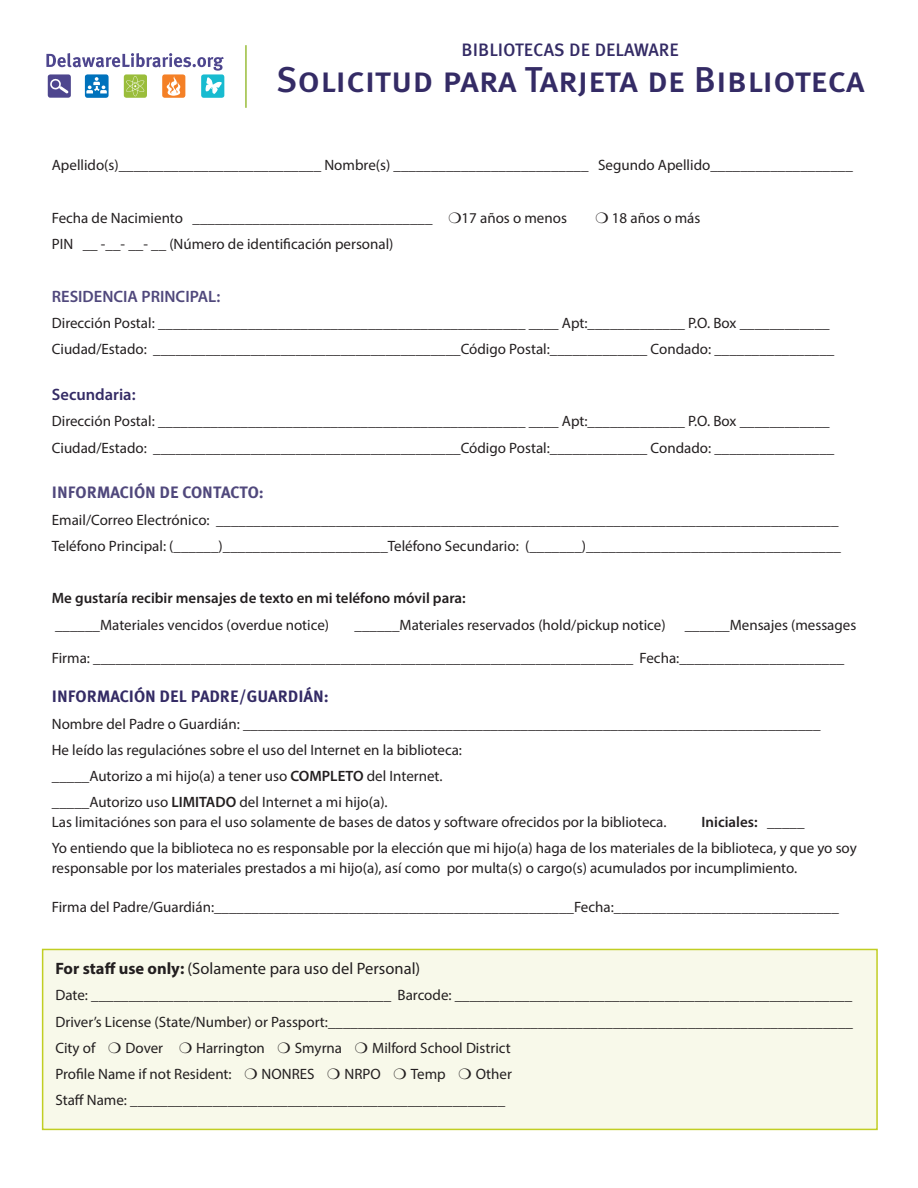
<style>
.page{position:relative;width:918px;height:1188px;background:#fff}
.page>*{position:absolute;margin:0;border:0;box-sizing:border-box;transform-origin:0 0}
.t1{font:36px "Meta Medium Caps";color:#342b65}
.t2{font:18px "Meta Medium Caps";color:#342b65}
.t3{font:16.5px "Myriad Pro";color:#231f20}
.t4{font:16.5px "Meta Plus Bold Caps";color:#342b65}
.t5{font:16.5px "Meta Plus Bold Caps";color:#50487c}
.t6{font:600 16.5px "Myriad Pro";color:#50487c}
.t7{font:600 16.5px "Myriad Pro";color:#342b65}
.t8{font:15px/19.5px "Myriad Pro";color:#231f20}
.t9{font:600 15px "Myriad Pro";color:#231f20}
.s1{font-weight:600}
.s2{font-weight:400}
.s3{font-weight:700}
</style>
<div class="page">
<div style="left:42px;top:949px;width:836px;height:181px;background:#f8f9ea;border:2px solid #c1ce23"></div>
<div style="left:85px;top:74px;width:24px;height:24px;background:#0072bc;border-radius:3px"></div>
<div style="left:124px;top:74px;width:23px;height:24px;background:#9abd3b;border-radius:3px"></div>
<div style="left:162px;top:74px;width:23px;height:24px;background:#f48026;border-radius:3px"></div>
<div style="left:48px;top:74px;width:23px;height:24px;background:#4e468e;border-radius:3px"></div>
<div style="left:201px;top:74px;width:23px;height:24px;background:#18bbd0;border-radius:3px"></div>
<svg style="left:46px;top:53px;width:178px;height:43px"></svg>
<hr style="left:245px;top:45px;width:2px;height:63px;background:#9abd3b">
<p class="t2" style="left:462px;top:39px;width:219px">BIBLIOTECAS DE DELAWARE</p>
<p class="t1" style="left:276px;top:59px;width:590px">Solicitud para Tarjeta de Biblioteca</p>
<p class="t8" style="left:52px;top:155px;width:803px">Apellido(s)___________________________ Nombre(s) __________________________ Segundo Apellido___________________</p>
<p class="t8" style="left:52px;top:208px;width:382px">Fecha de Nacimiento ________________________________</p>
<p class="t8" style="left:462px;top:208px;width:107px">17 años o menos</p>
<p class="t8" style="left:612px;top:208px;width:90px">18 años o más</p>
<p class="t8" style="left:52px;top:234px;width:343px">PIN __ -__- __- __ (Número de identificación personal)</p>
<p class="t6" style="left:52px;top:286px;width:170px">RESIDENCIA PRINCIPAL:</p>
<p class="t8" style="left:52px;top:313px;width:779px">Dirección Postal: _________________________________________________ ____ Apt:_____________ P.O. Box ____________</p>
<p class="t8" style="left:52px;top:339px;width:784px">Ciudad/Estado: _________________________________________Código Postal:_____________ Condado: ________________</p>
<p class="t7" style="left:52px;top:384px;width:85px">Secundaria:</p>
<p class="t8" style="left:52px;top:411px;width:779px">Dirección Postal: _________________________________________________ ____ Apt:_____________ P.O. Box ____________</p>
<p class="t8" style="left:52px;top:438px;width:784px">Ciudad/Estado: _________________________________________Código Postal:_____________ Condado: ________________</p>
<p class="t5" style="left:52px;top:483px;width:214px">INFORMACIÓN DE CONTACTO:</p>
<p class="t8" style="left:52px;top:510px;width:788px">Email/Correo Electrónico: ___________________________________________________________________________________</p>
<p class="t8" style="left:52px;top:536px;width:791px">Teléfono Principal: (______)______________________Teléfono Secundario: (_______)__________________________________</p>
<p class="t9" style="left:52px;top:589px;width:415px">Me gustaría recibir mensajes de texto en mi teléfono móvil para:</p>
<p class="t8" style="left:55px;top:615px;width:276px">______Materiales vencidos (overdue notice)</p>
<p class="t8" style="left:355px;top:615px;width:313px">______Materiales reservados (hold/pickup notice)</p>
<p class="t8" style="left:685px;top:615px;width:173px">______Mensajes (messages</p>
<p class="t8" style="left:52px;top:648px;width:794px">Firma: ________________________________________________________________________ Fecha:______________________</p>
<p class="t4" style="left:52px;top:687px;width:279px">INFORMACIÓN DEL PADRE/GUARDIÁN:</p>
<p class="t8" style="left:52px;top:714px;width:770px">Nombre del Padre o Guardián: _____________________________________________________________________________</p>
<p class="t8" style="left:52px;top:740px;width:412px">He leído las regulaciónes sobre el uso del Internet en la biblioteca:</p>
<p class="t8" style="left:52px;top:766px;width:392px">_____Autorizo a mi hijo(a) a tener uso <span class="s1">COMPLETO</span> del Internet.</p>
<p class="t8" style="left:52px;top:792px;width:616px">_____Autorizo uso <span class="s1">LIMITADO</span> del Internet a mi hijo(a).<br>Las limitaciónes son para el uso solamente de bases de datos y software ofrecidos por la biblioteca.</p>
<p class="t9" style="left:702px;top:812px;width:105px">Iniciales: <span class="s2">_____</span></p>
<p class="t8" style="left:52px;top:838px;width:806px">Yo entiendo que la biblioteca no es responsable por la elección que mi hijo(a) haga de los materiales de la biblioteca, y que yo soy responsable por los materiales prestados a mi hijo(a), así como por multa(s) o cargo(s) acumulados por incumplimiento.</p>
<p class="t8" style="left:52px;top:897px;width:789px">Firma del Padre/Guardián:________________________________________________Fecha:______________________________</p>
<p class="t3" style="left:55px;top:958px;width:366px"><span class="s3">For staff use only:</span> (Solamente para uso del Personal)</p>
<p class="t8" style="left:55px;top:985px;width:798px">Date: ________________________________________ Barcode: _____________________________________________________</p>
<p class="t8" style="left:55px;top:1012px;width:799px">Driver’s License (State/Number) or Passport:______________________________________________________________________</p>
<p class="t8" style="left:55px;top:1038px;width:42px">City of</p>
<p class="t8" style="left:125px;top:1038px;width:39px">Dover</p>
<p class="t8" style="left:196px;top:1038px;width:70px">Harrington</p>
<p class="t8" style="left:295px;top:1038px;width:49px">Smyrna</p>
<p class="t8" style="left:372px;top:1038px;width:140px">Milford School District</p>
<p class="t8" style="left:55px;top:1064px;width:178px">Profile Name if not Resident:</p>
<p class="t8" style="left:262px;top:1064px;width:54px">NONRES</p>
<p class="t8" style="left:345px;top:1064px;width:38px">NRPO</p>
<p class="t8" style="left:411px;top:1064px;width:36px">Temp</p>
<p class="t8" style="left:476px;top:1064px;width:38px">Other</p>
<p class="t8" style="left:55px;top:1090px;width:451px">Staff Name: __________________________________________________</p>
</div>
